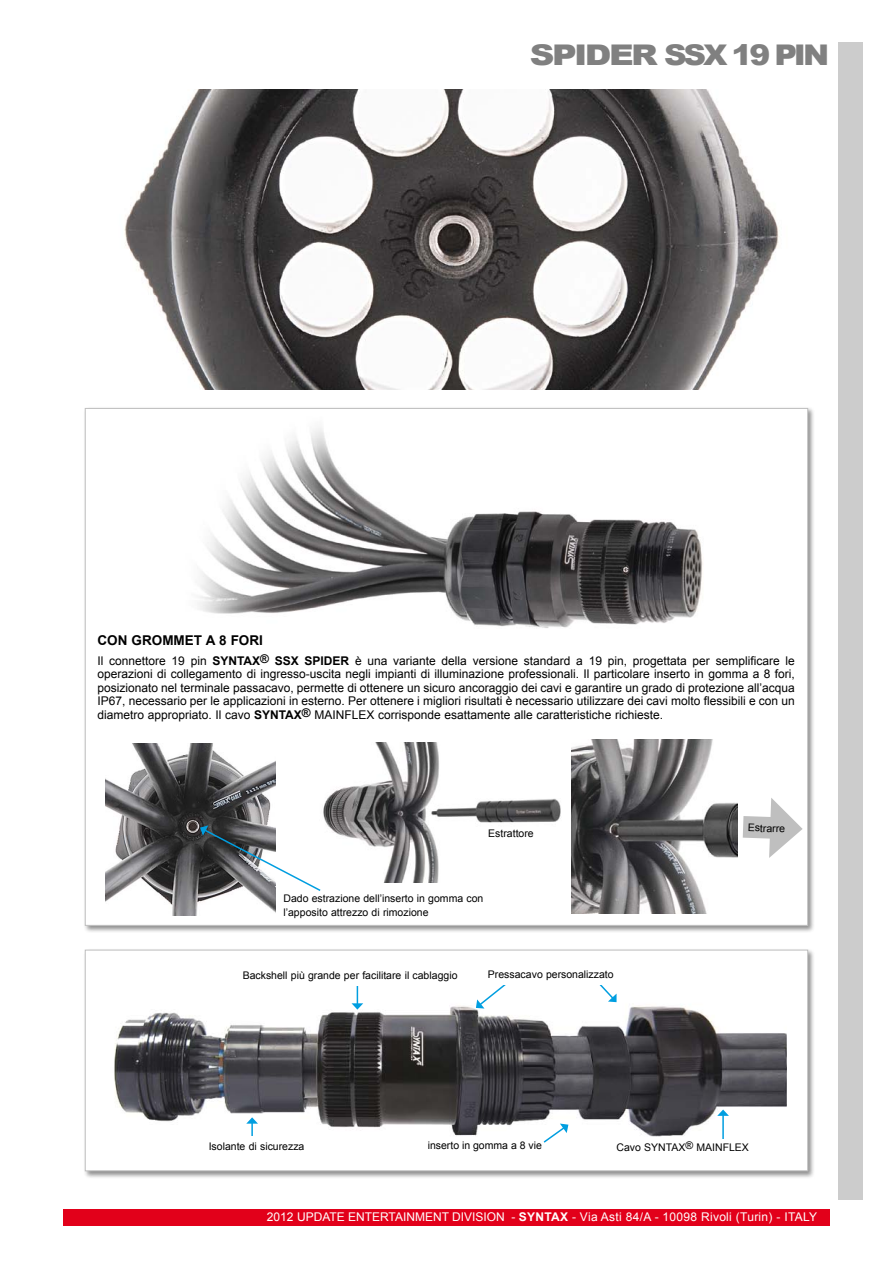
<style>
.page{position:relative;width:893px;height:1263px;background:#fff}
.page>*{position:absolute;margin:0;border:0;box-sizing:border-box;transform-origin:0 0}
.t1{font:900 28.5px "Arial";letter-spacing:-.085em;color:#808080;scale:1.2 1}
.t2{font:700 13.5px "Arial";color:#000}
.t3{font:12px/13.5px "Arial";color:#000;text-align:justify}
.t4{font:12px "Arial";color:#fff}
.t5{font:10.5px/13.5px "Arial";color:#000}
.s1{font-weight:700}
</style>
<div class="page">
<div style="left:64px;top:1209px;width:765px;height:16px;background:#e2001a"></div>
<div style="left:838px;top:43px;width:25px;height:1156px;background:#ccc"></div>
<div style="left:83px;top:948px;width:733px;height:231px;background:#000;opacity:.45"></div>
<div style="left:85px;top:950px;width:723px;height:221px;background:#fff;border:1px solid #bfbfbf"></div>
<img style="left:114px;top:1002px;width:673px;height:135px">
<svg style="left:476px;top:985px;width:44px;height:23px"></svg>
<svg style="left:599px;top:985px;width:18px;height:17px"></svg>
<hr style="left:251px;top:1123px;width:2px;height:26px;background:#009ee0">
<svg style="left:246px;top:1117px;width:12px;height:7px"></svg>
<hr style="left:722px;top:1115px;width:2px;height:29px;background:#009ee0">
<svg style="left:717px;top:1109px;width:12px;height:7px"></svg>
<svg style="left:542px;top:1123px;width:26px;height:20px"></svg>
<svg style="left:352px;top:986px;width:11px;height:23px"></svg>
<div style="left:206px;top:1136px;width:102px;height:19px;background:#fff"></div>
<div style="left:617px;top:1139px;width:141px;height:16px;background:#fff"></div>
<div style="left:83px;top:406px;width:733px;height:527px;background:#000;opacity:.45"></div>
<div style="left:85px;top:408px;width:723px;height:517px;background:#fff;border:1px solid #bfbfbf"></div>
<img style="left:106px;top:743px;width:169px;height:172px">
<svg style="left:200px;top:825px;width:121px;height:67px"></svg>
<img style="left:320px;top:742px;width:241px;height:141px">
<img style="left:572px;top:739px;width:149px;height:174px">
<svg style="left:721px;top:798px;width:82px;height:60px"></svg>
<img style="left:198px;top:427px;width:505px;height:201px">
<img style="left:124px;top:89px;width:655px;height:300px">
<p class="t2" style="left:97px;top:631px;width:167px">CON GROMMET A 8 FORI</p>
<h1 class="t1" style="left:530px;top:34px;width:251px">SPIDER SSX 19 PIN</h1>
<p class="t3" style="left:97px;top:654px;width:699px">Il connettore 19 pin <span class="s1">SYNTAX® SSX SPIDER</span> è una variante della versione standard a 19 pin, progettata per semplificare le operazioni di collegamento di ingresso-uscita negli impianti di illuminazione professionali. Il particolare inserto in gomma a 8 fori, posizionato nel terminale passacavo, permette di ottenere un sicuro ancoraggio dei cavi e garantire un grado di protezione all’acqua IP67, necessario per le applicazioni in esterno. Per ottenere i migliori risultati è necessario utilizzare dei cavi molto flessibili e con un diametro appropriato. Il cavo <span class="s1">SYNTAX®</span> MAINFLEX corrisponde esattamente alle caratteristiche richieste.</p>
<p class="t5" style="left:488px;top:827px;width:47px">Estrattore</p>
<p class="t3" style="left:456px;top:829px;width:72px">Removal tool</p>
<p class="t5" style="left:283px;top:892px;width:201px">Dado estrazione dell’inserto in gomma con l’apposito attrezzo di rimozione</p>
<p class="t5" style="left:243px;top:969px;width:216px">Backshell più grande per facilitare il cablaggio</p>
<p class="t5" style="left:488px;top:968px;width:127px">Pressacavo personalizzato</p>
<p class="t5" style="left:748px;top:821px;width:39px;rotate:2deg">Estrarre</p>
<p class="t5" style="left:209px;top:1139px;width:97px">Isolante di sicurezza</p>
<p class="t5" style="left:428px;top:1138px;width:116px">inserto in gomma a 8 vie</p>
<p class="t5" style="left:617px;top:1140px;width:134px">Cavo SYNTAX® MAINFLEX</p>
<p class="t4" style="left:267px;top:1209px;width:552px">2012 UPDATE ENTERTAINMENT DIVISION - <span class="s1">SYNTAX</span> - Via Asti 84/A - 10098 Rivoli (Turin) - ITALY</p>
</div>
